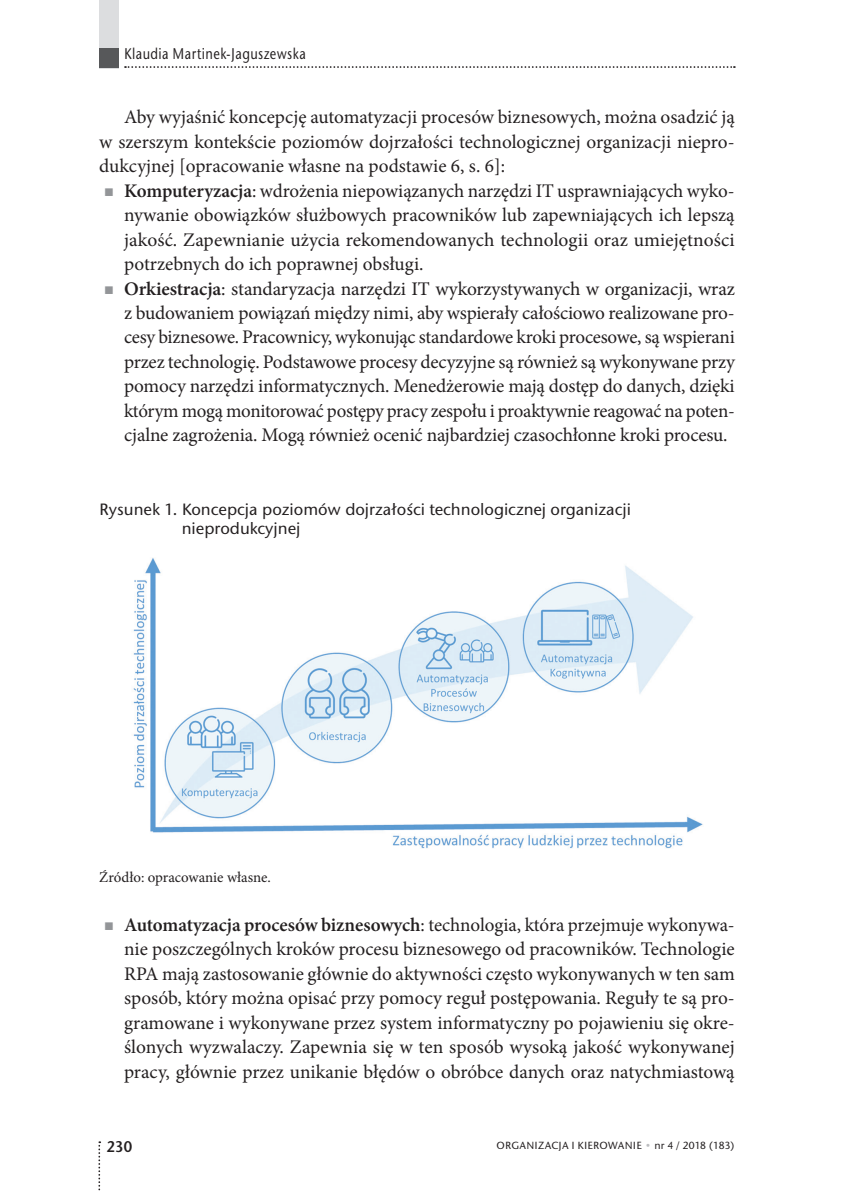
<style>
.page{position:relative;width:844px;height:1191px;background:#fff}
.page>*{position:absolute;margin:0;border:0;box-sizing:border-box;transform-origin:0 0}
.t1{font:19.25px/24.5px "Minion Pro";letter-spacing:-.01em;color:#231f20;text-align:justify}
.t2{font:500 16.62px/19.2px "Stone Sans Itc TOT";color:#231f20}
.t3{font:500 15.75px "Stone Sans Itc TOT";letter-spacing:.03em;color:#231f20;scale:.8 1}
.t4{font:15.75px "Stone Sans Itc TOT Semi";color:#231f20;scale:.9 1}
.t5{font:14.88px "Minion Pro";color:#231f20}
.t6{font:500 10.5px "Stone Sans Itc TOT";letter-spacing:.02em;color:#231f20}
.s1{font-weight:600}
.s2{color:#bcbdc0}
</style>
<div class="page">
<svg style="left:98px;top:1141px;width:2px;height:50px"></svg>
<svg style="left:125px;top:66px;width:609px;height:2px"></svg>
<div style="left:99px;top:0;width:20px;height:68px;background:#dcdddf"></div>
<div style="left:99px;top:48px;width:20px;height:20px;background:#57585a"></div>
<img style="left:133px;top:558px;width:570px;height:291px">
<p class="t3" style="left:124px;top:45px;width:229px">Klaudia Martinek-Jaguszewska</p>
<p class="t1" style="left:99px;top:105px;width:637px;text-indent:25px">Aby wyjaśnić koncepcję automatyzacji procesów biznesowych, można osadzić ją w szerszym kontekście poziomów dojrzałości technologicznej organizacji niepro&shy;dukcyjnej [opracowanie własne na podstawie 6, s. 6]:</p>
<p class="t1" style="left:124px;top:178px;width:612px;text-align:left"><span class="s1">Komputeryzacja</span>: wdrożenia niepowiązanych narzędzi IT usprawniających wyko&shy;nywanie obowiązków służbowych pracowników lub zapewniających ich lepszą jakość. Zapewnianie użycia rekomendowanych technologii oraz umiejętności potrzebnych do ich poprawnej obsługi.<br><span class="s1">Orkiestracja</span>: standaryzacja narzędzi IT wykorzystywanych w organizacji, wraz z budowaniem powiązań między nimi, aby wspierały całościowo realizowane pro&shy;cesy biznesowe. Pracownicy, wykonując standardowe kroki procesowe, są wspierani przez technologię. Podstawowe procesy decyzyjne są również są wykonywane przy pomocy narzędzi informatycznych. Menedżerowie mają dostęp do danych, dzięki którym mogą monitorować postępy pracy zespołu i proaktywnie reagować na poten&shy;cjalne zagrożenia. Mogą również ocenić najbardziej czasochłonne kroki procesu.</p>
<p class="t2" style="left:182px;top:500px;width:451px;text-indent:-82px">Rysunek 1. Koncepcja poziomów dojrzałości technologicznej organizacji nieprodukcyjnej</p>
<p class="t5" style="left:99px;top:867px;width:173px">Źródło: opracowanie własne.</p>
<p class="t1" style="left:124px;top:912px;width:612px"><span class="s1">Automatyzacja procesów biznesowych</span>: technologia, która przejmuje wykonywa&shy;nie poszczególnych kroków procesu biznesowego od pracowników. Technologie RPA mają zastosowanie głównie do aktywności często wykonywanych w ten sam sposób, który można opisać przy pomocy reguł postępowania. Reguły te są pro&shy;gramowane i wykonywane przez system informatyczny po pojawieniu się okre&shy;ślonych wyzwalaczy. Zapewnia się w ten sposób wysoką jakość wykonywanej pracy, głównie przez unikanie błędów o obróbce danych oraz natychmiastową</p>
<p class="t4" style="left:107px;top:1137px;width:30px">230</p>
<p class="t6" style="left:496px;top:1138px;width:240px">ORGANIZACJA I KIEROWANIE <span class="s2">•</span> nr 4 / 2018 (183)</p>
</div>
